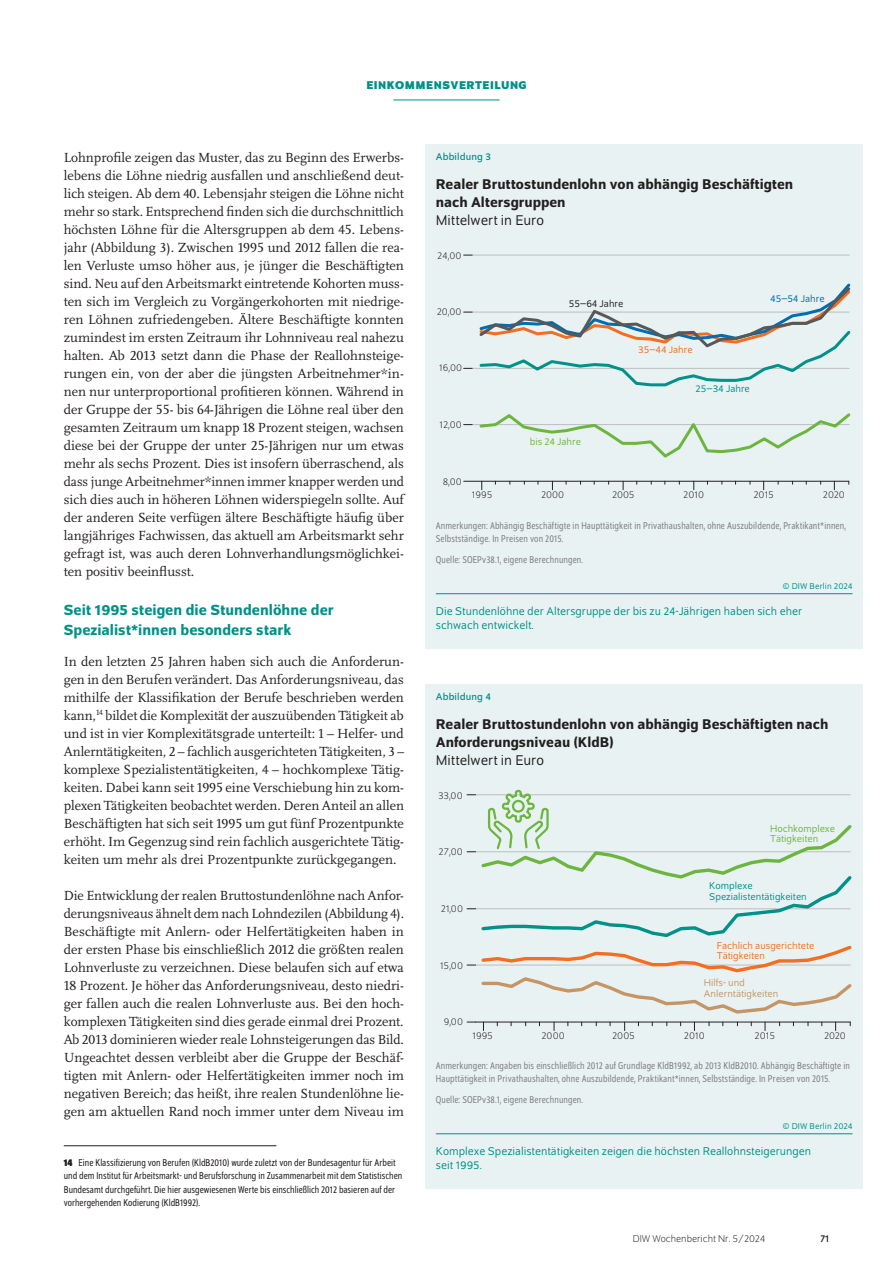
<style>
.page{position:relative;width:893px;height:1263px;background:#fff}
.page>*{position:absolute;margin:0;border:0;box-sizing:border-box;transform-origin:0 0}
.t1{font:500 15.75px/19.5px "Schumpeter";color:#009188}
.t2{font:500 15px/18px "Schumpeter";color:#231f20}
.t3{font:15px "Schumpeter Blond";color:#231f20}
.t4{font:13.8px/18px "Scala Pro";color:#231f20;text-align:justify}
.t5{font:12px/13.5px "Schumpeter Blond";color:#009188}
.t6{font:700 12px "Schumpeter";color:#009188}
.t7{font:semi-condensed 10.5px/12.8px "Schumpeter Blond";letter-spacing:.01em;color:#808285}
.t8{font:semi-condensed 10.5px/13.5px "Schumpeter Blond";color:#231f20}
.t9{font:300 10.5px "Schumpeter";color:#231f20}
.t10{font:10.5px/10.5px "Schumpeter Blond";color:#f36e21}
.t11{font:10.5px/10.5px "Schumpeter Blond";color:#009188}
.t12{font:10.5px/10.5px "Schumpeter Blond";color:#6cb640}
.t13{font:10.5px/10.5px "Schumpeter Blond";color:#c59565}
.t14{font:10.5px "Schumpeter";letter-spacing:.01em;color:#009188}
.t15{font:10.5px "Schumpeter Blond";color:#006dad}
.t16{font:10.5px "Schumpeter Blond";color:#231f20}
.t17{font:10.5px "Schumpeter";color:#231f20}
.t18{font:9px "Schumpeter Blond";letter-spacing:.01em;color:#009188}
.s1{font-family:"Schumpeter";font-weight:700}
</style>
<div class="page">
<hr style="left:393px;top:100px;width:107px;height:1px;background:#009188">
<hr style="left:64px;top:1145px;width:212px;height:1px;background:#231f20">
<div style="left:425px;top:144px;width:438px;height:504px;background:#e9f2f2"></div>
<hr style="left:472px;top:424px;width:377px;height:1px;background:#bcbdc0">
<hr style="left:472px;top:255px;width:377px;height:1px;background:#bcbdc0">
<hr style="left:473px;top:481px;width:376px;height:1px;background:#231f20">
<svg style="left:479px;top:413px;width:372px;height:45px"></svg>
<svg style="left:464px;top:283px;width:387px;height:104px"></svg>
<hr style="left:436px;top:593px;width:417px;height:1px;background:#009188">
<div style="left:425px;top:684px;width:438px;height:504px;background:#e9f2f2"></div>
<hr style="left:476px;top:1022px;width:374px;height:1px;background:#231f20">
<svg style="left:467px;top:789px;width:385px;height:225px"></svg>
<div style="left:512px;top:800px;width:13px;height:13px;border:2px solid #6cb640;border-radius:50%"></div>
<hr style="left:436px;top:1133px;width:417px;height:1px;background:#009188">
<p class="t6" style="left:366px;top:79px;width:17px">EINKOMMENSVERTEILUNG</p>
<p class="t4" style="left:64px;top:148px;width:342px">Lohnprofile zeigen das Muster, das zu Beginn des Erwerbs&shy;lebens die Löhne niedrig ausfallen und anschließend deut&shy;lich steigen. Ab dem 40. Lebensjahr steigen die Löhne nicht mehr so stark. Entsprechend finden sich die durchschnittlich höchsten Löhne für die Altersgruppen ab dem 45. Lebens&shy;jahr (Abbildung 3). Zwischen 1995 und 2012 fallen die rea&shy;len Verluste umso höher aus, je jünger die Beschäftigten sind. Neu auf den Arbeitsmarkt eintretende Kohorten muss&shy;ten sich im Vergleich zu Vorgängerkohorten mit niedrige&shy;ren Löhnen zufriedengeben. Ältere Beschäftigte konnten zumindest im ersten Zeitraum ihr Lohnniveau real nahezu halten. Ab 2013 setzt dann die Phase der Reallohnsteige&shy;rungen ein, von der aber die jüngsten Arbeitnehmer*in&shy;nen nur unterproportional profitieren können. Während in der Gruppe der 55- bis 64-Jährigen die Löhne real über den gesamten Zeitraum um knapp 18 Prozent steigen, wachsen diese bei der Gruppe der unter 25-Jährigen nur um etwas mehr als sechs Prozent. Dies ist insofern überraschend, als dass junge Arbeitnehmer*innen immer knapper werden und sich dies auch in höheren Löhnen widerspiegeln sollte. Auf der anderen Seite verfügen ältere Beschäftigte häufig über langjähriges Fachwissen, das aktuell am Arbeitsmarkt sehr gefragt ist, was auch deren Lohnverhandlungsmöglichkei&shy;ten positiv beeinflusst.</p>
<p class="t1" style="left:64px;top:600px;width:271px">Seit 1995 steigen die Stundenlöhne der<br>Spezialist*innen besonders stark</p>
<p class="t4" style="left:64px;top:652px;width:342px">In den letzten 25 Jahren haben sich auch die Anforderun&shy;gen in den Berufen verändert. Das Anforderungsniveau, das mithilfe der Klassifikation der Berufe beschrieben werden kann,<sup>14</sup> bildet die Komplexität der auszuübenden Tätigkeit ab und ist in vier Komplexitätsgrade unterteilt: 1 – Helfer- und Anlerntätigkeiten, 2 – fachlich ausgerichteten Tätigkeiten, 3 – komplexe Spezialistentätigkeiten, 4 – hochkomplexe Tätig&shy;keiten. Dabei kann seit 1995 eine Verschiebung hin zu kom&shy;plexen Tätigkeiten beobachtet werden. Deren Anteil an allen Beschäftigten hat sich seit 1995 um gut fünf Prozentpunkte erhöht. Im Gegenzug sind rein fachlich ausgerichtete Tätig&shy;keiten um mehr als drei Prozentpunkte zurückgegangen.</p>
<p class="t4" style="left:64px;top:886px;width:342px">Die Entwicklung der realen Bruttostundenlöhne nach Anfor&shy;derungsniveaus ähnelt dem nach Lohndezilen (Abbildung 4).<br>Beschäftigte mit Anlern- oder Helfertätigkeiten haben in der ersten Phase bis einschließlich 2012 die größten realen Lohnverluste zu verzeichnen. Diese belaufen sich auf etwa 18 Prozent. Je höher das Anforderungsniveau, desto niedri&shy;ger fallen auch die realen Lohnverluste aus. Bei den hoch&shy;komplexen Tätigkeiten sind dies gerade einmal drei Prozent.<br>Ab 2013 dominieren wieder reale Lohnsteigerungen das Bild.<br>Ungeachtet dessen verbleibt aber die Gruppe der Beschäf&shy;tigten mit Anlern- oder Helfertätigkeiten immer noch im negativen Bereich; das heißt, ihre realen Stundenlöhne lie&shy;gen am aktuellen Rand noch immer unter dem Niveau im</p>
<p class="t8" style="left:64px;top:1156px;width:340px"><span class="s1">14</span> Eine Klassifizierung von Berufen (KldB2010) wurde zuletzt von der Bundesagentur für Arbeit und dem Institut für Arbeitsmarkt- und Berufsforschung in Zusammenarbeit mit dem Statistischen Bundesamt durchgeführt. Die hier ausgewiesenen Werte bis einschließlich 2012 basieren auf der vorhergehenden Kodierung (KldB1992).</p>
<p class="t14" style="left:436px;top:151px;width:57px">Abbildung 3</p>
<p class="t2" style="left:436px;top:175px;width:359px">Realer Bruttostundenlohn von abhängig Beschäftigten nach Altersgruppen</p>
<p class="t3" style="left:436px;top:212px;width:110px">Mittelwert in Euro</p>
<p class="t9" style="left:437px;top:250px;width:26px">24,00</p>
<p class="t9" style="left:437px;top:307px;width:26px">20,00</p>
<p class="t9" style="left:439px;top:363px;width:24px">16,00</p>
<p class="t9" style="left:440px;top:419px;width:24px">12,00</p>
<p class="t16" style="left:569px;top:298px;width:56px">55–64 Jahre</p>
<p class="t10" style="left:638px;top:345px;width:56px">35–44 Jahre</p>
<p class="t11" style="left:696px;top:384px;width:56px">25–34 Jahre</p>
<p class="t12" style="left:530px;top:436px;width:53px">bis 24 Jahre</p>
<p class="t15" style="left:770px;top:294px;width:56px">45–54 Jahre</p>
<p class="t9" style="left:443px;top:476px;width:21px">8,00</p>
<p class="t9" style="left:472px;top:490px;width:22px">1995</p>
<p class="t9" style="left:541px;top:490px;width:25px">2000</p>
<p class="t9" style="left:612px;top:490px;width:24px">2005</p>
<p class="t9" style="left:683px;top:490px;width:22px">2010</p>
<p class="t9" style="left:753px;top:490px;width:22px">2015</p>
<p class="t9" style="left:823px;top:490px;width:23px">2020</p>
<p class="t7" style="left:436px;top:519px;width:412px">Anmerkungen: Abhängig Beschäftigte in Haupttätigkeit in Privathaushalten, ohne Auszubildende, Praktikant*innen,<br>Selbstständige. In Preisen von 2015.</p>
<p class="t7" style="left:436px;top:553px;width:149px">Quelle: SOEPv38.1, eigene Berechnungen.</p>
<p class="t18" style="left:782px;top:582px;width:72px">© DIW Berlin 2024</p>
<p class="t5" style="left:436px;top:605px;width:368px">Die Stundenlöhne der Altersgruppe der bis zu 24-Jährigen haben sich eher schwach entwickelt.</p>
<p class="t14" style="left:436px;top:691px;width:57px">Abbildung 4</p>
<p class="t2" style="left:436px;top:715px;width:394px">Realer Bruttostundenlohn von abhängig Beschäftigten nach<br>Anforderungsniveau (KldB)</p>
<p class="t3" style="left:436px;top:752px;width:110px">Mittelwert in Euro</p>
<p class="t9" style="left:438px;top:790px;width:26px">33,00</p>
<p class="t9" style="left:438px;top:846px;width:26px">27,00</p>
<p class="t9" style="left:441px;top:903px;width:24px">21,00</p>
<p class="t12" style="left:770px;top:823px;width:67px">Hochkomplexe<br>Tätigkeiten</p>
<p class="t11" style="left:709px;top:881px;width:99px">Komplexe<br>Spezialistentätigkeiten</p>
<p class="t9" style="left:440px;top:960px;width:24px">15,00</p>
<p class="t9" style="left:444px;top:1017px;width:21px">9,00</p>
<p class="t10" style="left:717px;top:940px;width:99px">Fachlich ausgerichtete<br>Tätigkeiten</p>
<p class="t13" style="left:704px;top:978px;width:76px">Hilfs- und<br>Anlerntätigkeiten</p>
<p class="t9" style="left:472px;top:1031px;width:22px">1995</p>
<p class="t9" style="left:541px;top:1031px;width:25px">2000</p>
<p class="t9" style="left:612px;top:1031px;width:24px">2005</p>
<p class="t9" style="left:684px;top:1031px;width:22px">2010</p>
<p class="t9" style="left:755px;top:1031px;width:22px">2015</p>
<p class="t9" style="left:824px;top:1031px;width:23px">2020</p>
<p class="t7" style="left:436px;top:1059px;width:416px">Anmerkungen: Angaben bis einschließlich 2012 auf Grundlage KldB1992, ab 2013 KldB2010. Abhängig Beschäftigte in<br>Haupttätigkeit in Privathaushalten, ohne Auszubildende, Praktikant*innen, Selbstständige. In Preisen von 2015.</p>
<p class="t7" style="left:436px;top:1093px;width:149px">Quelle: SOEPv38.1, eigene Berechnungen.</p>
<p class="t18" style="left:782px;top:1122px;width:72px">© DIW Berlin 2024</p>
<p class="t5" style="left:436px;top:1145px;width:377px">Komplexe Spezialistentätigkeiten zeigen die höchsten Reallohnsteigerungen seit 1995.</p>
<p class="t9" style="left:633px;top:1234px;width:134px">DIW Wochenbericht Nr. 5/2024</p>
<p class="t17" style="left:820px;top:1233px;width:10px">71</p>
</div>
